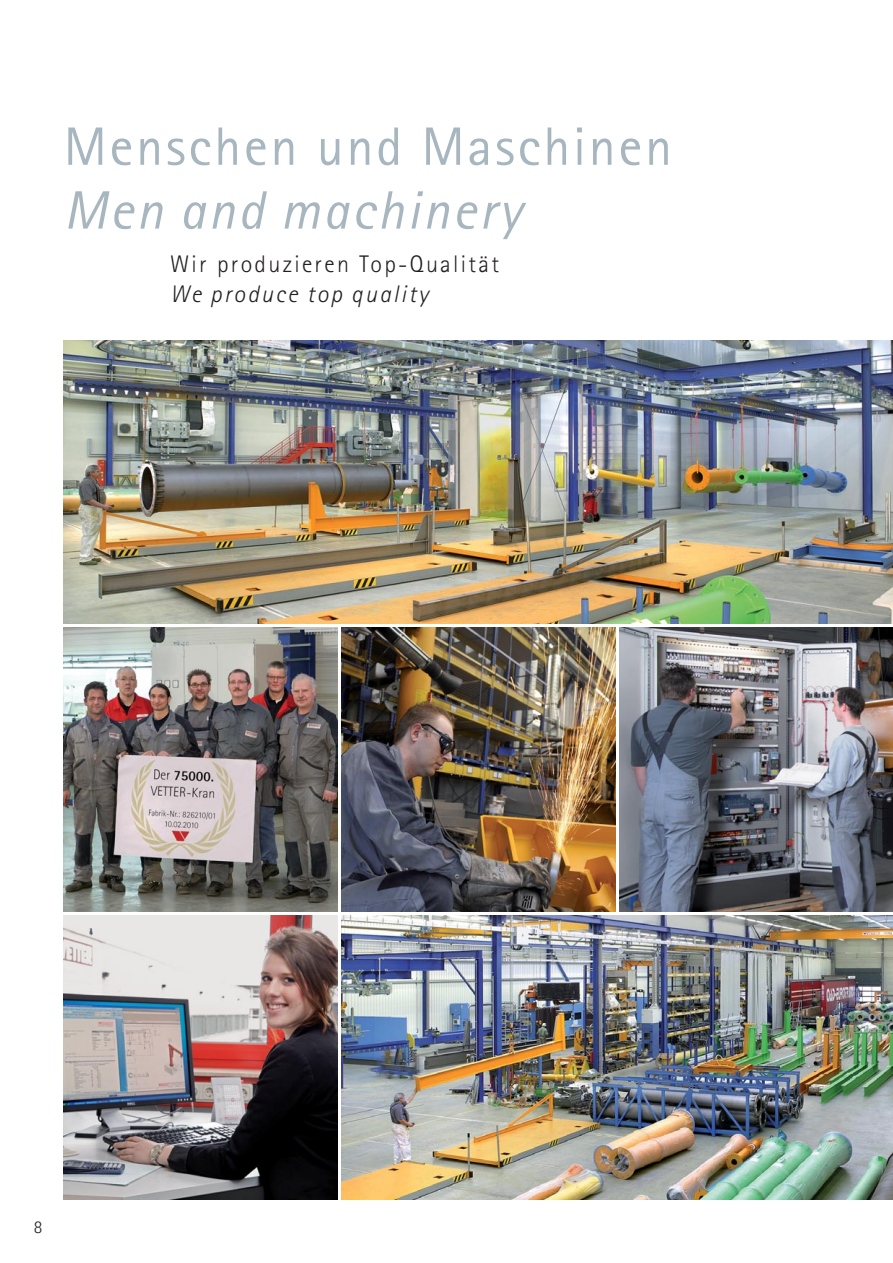
<style>
.page{position:relative;width:893px;height:1263px;background:#fff}
.page>*{position:absolute;margin:0;border:0;box-sizing:border-box;transform-origin:0 0}
.t1{font:54px "Rotis Sans Serif";letter-spacing:.05em;color:#a7b6bf}
.t2{font:italic 54px "Rotis Sans Serif";letter-spacing:.05em;color:#a7b6bf}
.t3{font:300 24px "Rotis Sans Serif";letter-spacing:.095em;color:#231f20}
.t4{font:italic 300 24px "Rotis Sans Serif";letter-spacing:.095em;color:#231f20}
.t5{font:300 18px "Rotis Sans Serif";color:#231f20}
</style>
<div class="page">
<img style="left:342px;top:916px;width:550px;height:283px">
<img style="left:64px;top:916px;width:273px;height:283px">
<img style="left:64px;top:340px;width:829px;height:284px">
<img style="left:342px;top:628px;width:273px;height:283px">
<img style="left:619px;top:628px;width:274px;height:283px">
<img style="left:64px;top:628px;width:273px;height:283px">
<h1 class="t1" style="left:64px;top:128px;width:610px">Menschen und Maschinen</h1>
<h1 class="t2" style="left:64px;top:191px;width:459px">Men and machinery</h1>
<p class="t3" style="left:170px;top:255px;width:330px">Wir produzieren Top-Qualität</p>
<p class="t4" style="left:170px;top:285px;width:260px">We produce top quality</p>
<p class="t5" style="left:34px;top:1220px;width:10px">8</p>
</div>
